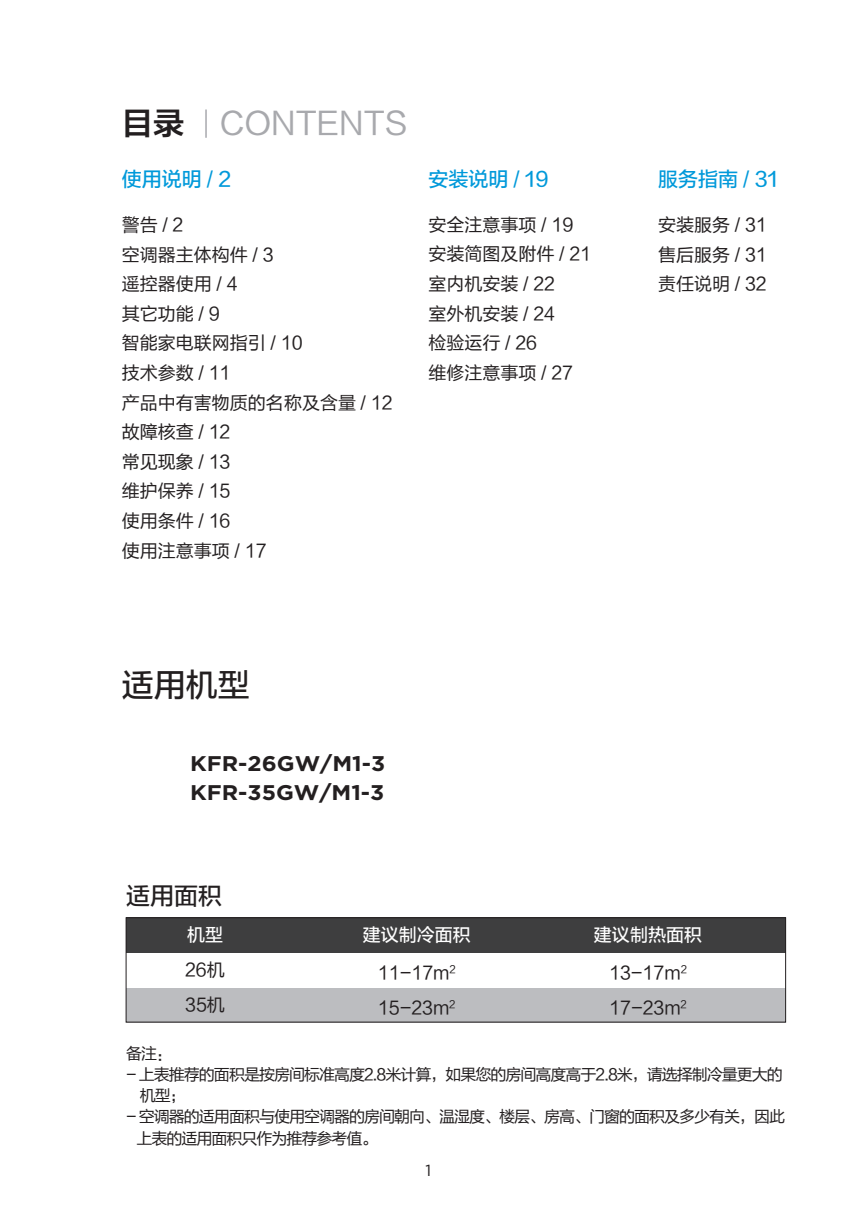
<style>
.page{position:relative;width:857px;height:1225px;background:#fff}
.page>*{position:absolute;margin:0;border:0;box-sizing:border-box;transform-origin:0 0}
.t1{font:32px "FZLTZHUNHJW GB1 0";color:#231f20}
.t2{font:31.2px "FZLTHK GBK1 0";color:#a8a9ad}
.t3{font:24px "FZLTZHUNHJW GB1 0";color:#231f20}
.t4{font:700 21.2px/29.4px "Gotham";color:#231f20;scale:1.07 1}
.t5{font:20px "FZLTZHUNHJW GB1 0";color:#0099da}
.t6{font:18px/29.6px "FZLTHK GBK1 0";color:#231f20}
.t7{font:18px "FZLTZHUNHJW GB1 0";color:#fff}
.t8{font:16px/21.2px "FZLTHK GBK1 0";letter-spacing:-.065em;color:#231f20}
.t9{font:16px "Gotham";color:#231f20}
.s1{font-family:"FZLTZCHK GBK1 0";color:#231f20}
</style>
<div class="page">
<div style="left:126px;top:917px;width:659px;height:36px;background:#3e3e3f"></div>
<div style="left:126px;top:987px;width:659px;height:35px;background:#bcbdc0"></div>
<div style="left:125px;top:917px;width:660px;height:105px;border:1px solid #231f20"></div>
<hr style="left:205px;top:109px;width:2px;height:29px;background:#a8a9ad">
<h2 class="t2" style="left:122px;top:106px;width:287px"><span class="s1">目录</span> CONTENTS</h2>
<p class="t5" style="left:122px;top:169px;width:111px">使用说明 / 2</p>
<p class="t5" style="left:428px;top:169px;width:122px">安装说明 / 19</p>
<p class="t6" style="left:122px;top:210px;width:272px">警告 / 2<br>空调器主体构件 / 3<br>遥控器使用 / 4<br>其它功能 / 9<br>智能家电联网指引 / 10<br>技术参数 / 11<br>产品中有害物质的名称及含量 / 12故障核查 / 12<br>常见现象 / 13<br>维护保养 / 15<br>使用条件 / 16<br>使用注意事项 / 17</p>
<p class="t6" style="left:428px;top:210px;width:164px">安全注意事项 / 19安装简图及附件 / 21室内机安装 / 22<br>室外机安装 / 24<br>检验运行 / 26<br>维修注意事项 / 27</p>
<h1 class="t1" style="left:122px;top:667px;width:129px">适用机型</h1>
<p class="t4" style="left:190px;top:748px;width:184px">KFR-26GW/M1-3<br>KFR-35GW/M1-3</p>
<h3 class="t3" style="left:126px;top:882px;width:97px">适用面积</h3>
<p class="t5" style="left:657px;top:169px;width:121px">服务指南 / 31</p>
<p class="t6" style="left:657px;top:210px;width:110px;text-align:justify">安装服务 / 31售后服务 / 31责任说明 / 32</p>
<p class="t7" style="left:362px;top:924px;width:109px">建议制冷面积</p>
<p class="t7" style="left:187px;top:924px;width:37px">机型</p>
<p class="t7" style="left:593px;top:924px;width:109px">建议制热面积</p>
<p class="t6" style="left:185px;top:955px;width:41px">26机</p>
<p class="t6" style="left:377px;top:958px;width:79px">11-17m<sup>2</sup></p>
<p class="t6" style="left:185px;top:990px;width:41px">35机</p>
<p class="t6" style="left:378px;top:993px;width:79px">15-23m<sup>2</sup></p>
<p class="t6" style="left:608px;top:955px;width:79px;line-height:34.6px">13-17m<sup>2<br></sup>17-23m<sup>2</sup></p>
<p class="t8" style="left:126px;top:1043px;width:47px">备注：</p>
<p class="t8" style="left:140px;top:1064px;width:644px;text-indent:-14px">- 上表推荐的面积是按房间标准高度2.8米计算，如果您的房间高度高于2.8米，请选择制冷量更大的机型；</p>
<p class="t8" style="left:136px;top:1106px;width:650px;text-indent:-10px">- 空调器的适用面积与使用空调器的房间朝向、温湿度、楼层、房高、门窗的面积及多少有关，因此上表的适用面积只作为推荐参考值。</p>
<p class="t9" style="left:425px;top:1161px;width:7px">1</p>
</div>
